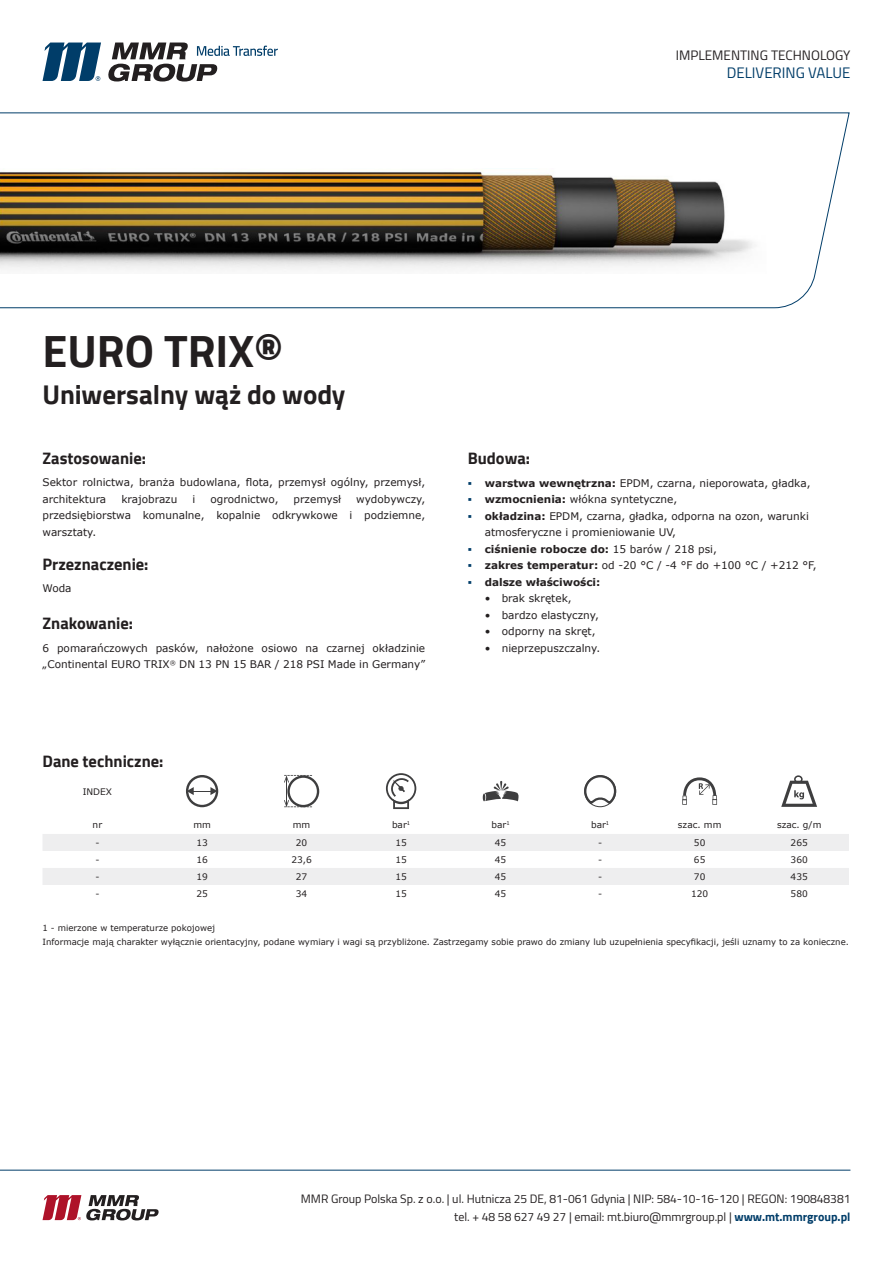
<style>
.page{position:relative;width:893px;height:1263px;background:#fff}
.page>*{position:absolute;margin:0;border:0;box-sizing:border-box;transform-origin:0 0}
.t1{font:700 45px "Cairo";color:#231f20}
.t2{font:700 27px "Cairo";color:#231f20}
.t3{font:700 16.5px "Cairo";color:#231f20}
.t4{font:15px "Cairo";color:#003d69}
.t5{font:13.5px "Cairo";color:#231f20}
.t6{font:12px "Cairo";color:#231f20}
.t7{font:10.5px/16.5px "Verdana";color:#231f20}
.t8{font:700 10.5px "Verdana";color:#231f20}
.t9{font:9px "Verdana";color:#231f20}
.t10{font:8.55px "Verdana";color:#231f20}
.s1{font-family:"Lato";color:#003d69}
.s2{font-weight:700}
.s3{font-family:"Lato";font-weight:400;color:#003d69}
.s4{font-weight:400}
.s5{font-weight:700;color:#003d69}
</style>
<div class="page">
<svg style="left:43px;top:43px;width:58px;height:38px"></svg>
<svg style="left:108px;top:43px;width:170px;height:38px"></svg>
<hr style="left:0;top:1170px;width:850px;height:1px;background:#003d69">
<svg style="left:0;top:112px;width:850px;height:196px"></svg>
<svg style="left:43px;top:1195px;width:116px;height:25px"></svg>
<svg style="left:43px;top:834px;width:806px;height:51px"></svg>
<svg style="left:186px;top:775px;width:32px;height:32px"></svg>
<svg style="left:284px;top:775px;width:35px;height:32px"></svg>
<svg style="left:386px;top:773px;width:30px;height:36px"></svg>
<svg style="left:483px;top:781px;width:36px;height:20px"></svg>
<div style="left:584px;top:775px;width:32px;height:32px;border:1px solid #3e3e3f;border-radius:50%"></div>
<svg style="left:584px;top:775px;width:33px;height:31px"></svg>
<svg style="left:682px;top:777px;width:35px;height:28px"></svg>
<svg style="left:781px;top:775px;width:36px;height:32px"></svg>
<p class="t5" style="left:676px;top:44px;width:176px">IMPLEMENTING TECHNOLOGY</p>
<p class="t4" style="left:727px;top:60px;width:125px">DELIVERING VALUE</p>
<p class="t1" style="left:43px;top:325px;width:242px">EURO TRIX®</p>
<p class="t2" style="left:43px;top:379px;width:304px">Uniwersalny wąż do wody</p>
<p class="t3" style="left:43px;top:449px;width:105px">Zastosowanie:</p>
<p class="t7" style="left:43px;top:474px;width:384px">Sektor rolnictwa, branża budowlana, flota, przemysł ogólny, przemysł, architektura</p>
<p class="t7" style="left:43px;top:491px;width:384px;text-align:justify;text-indent:314px">wydobywczy, przedsiębiorstwa komunalne, kopalnie odkrywkowe i podziemne, warsztaty.</p>
<p class="t7" style="left:121px;top:491px;width:58px">krajobrazu</p>
<p class="t7" style="left:193px;top:491px;width:4px">i</p>
<p class="t7" style="left:210px;top:491px;width:70px">ogrodnictwo,</p>
<p class="t7" style="left:294px;top:491px;width:49px">przemysł</p>
<p class="t3" style="left:43px;top:555px;width:108px">Przeznaczenie:</p>
<p class="t7" style="left:43px;top:580px;width:31px">Woda</p>
<p class="t3" style="left:43px;top:614px;width:92px">Znakowanie:</p>
<p class="t7" style="left:43px;top:639px;width:384px">6 pomarańczowych pasków, nałożone osiowo na czarnej okładzinie „Continental EURO TRIX<sup>®</sup> DN 13 PN 15 BAR / 218 PSI Made in Germany”</p>
<p class="t3" style="left:43px;top:752px;width:122px">Dane techniczne:</p>
<p class="t3" style="left:468px;top:449px;width:64px">Budowa:</p>
<p class="t7" style="left:468px;top:475px;width:344px"><span class="s1">▪</span> <span class="s2">warstwa wewnętrzna:</span> EPDM, czarna, nieporowata, gładka,</p>
<p class="t7" style="left:468px;top:491px;width:211px"><span class="s1">▪</span> <span class="s2">wzmocnienia:</span> włókna syntetyczne,</p>
<p class="t7" style="left:485px;top:508px;width:326px;text-indent:-17px"><span class="s1">▪</span> <span class="s2">okładzina:</span> EPDM, czarna, gładka, odporna na ozon, warunki atmosferyczne i promieniowanie UV,</p>
<p class="t8" style="left:468px;top:541px;width:251px"><span class="s3">▪</span> ciśnienie robocze do: <span class="s4">15 barów / 218 psi,</span></p>
<p class="t7" style="left:468px;top:557px;width:350px"><span class="s1">▪</span> <span class="s2">zakres temperatur:</span> od -20 °C / -4 °F do +100 °C / +212 °F,</p>
<p class="t8" style="left:468px;top:574px;width:134px"><span class="s3">▪</span> dalsze właściwości:</p>
<p class="t7" style="left:485px;top:590px;width:88px">• brak skrętek,</p>
<p class="t7" style="left:485px;top:607px;width:116px">• bardzo elastyczny,</p>
<p class="t7" style="left:485px;top:623px;width:112px">• odporny na skręt,</p>
<p class="t7" style="left:485px;top:640px;width:117px">• nieprzepuszczalny.</p>
<p class="t9" style="left:83px;top:785px;width:31px">INDEX</p>
<p class="t9" style="left:93px;top:818px;width:11px">nr</p>
<p class="t9" style="left:193px;top:818px;width:19px">mm</p>
<p class="t9" style="left:293px;top:818px;width:19px">mm</p>
<p class="t9" style="left:392px;top:818px;width:20px">bar<sup>1</sup></p>
<p class="t9" style="left:492px;top:818px;width:20px">bar<sup>1</sup></p>
<p class="t9" style="left:591px;top:818px;width:20px">bar<sup>1</sup></p>
<p class="t9" style="left:678px;top:818px;width:45px">szac. mm</p>
<p class="t9" style="left:777px;top:818px;width:46px">szac. g/m</p>
<p class="t9" style="left:95px;top:836px;width:6px">-</p>
<p class="t9" style="left:196px;top:836px;width:13px">13</p>
<p class="t9" style="left:296px;top:836px;width:13px">20</p>
<p class="t9" style="left:395px;top:836px;width:13px">15</p>
<p class="t9" style="left:495px;top:836px;width:13px">45</p>
<p class="t9" style="left:598px;top:836px;width:6px">-</p>
<p class="t9" style="left:694px;top:836px;width:13px">50</p>
<p class="t9" style="left:791px;top:836px;width:19px">265</p>
<p class="t9" style="left:95px;top:853px;width:6px">-</p>
<p class="t9" style="left:196px;top:853px;width:13px">16</p>
<p class="t9" style="left:291px;top:853px;width:22px">23,6</p>
<p class="t9" style="left:395px;top:853px;width:13px">15</p>
<p class="t9" style="left:495px;top:853px;width:13px">45</p>
<p class="t9" style="left:598px;top:853px;width:6px">-</p>
<p class="t9" style="left:694px;top:853px;width:13px">65</p>
<p class="t9" style="left:791px;top:853px;width:19px">360</p>
<p class="t9" style="left:95px;top:870px;width:6px">-</p>
<p class="t9" style="left:196px;top:870px;width:13px">19</p>
<p class="t9" style="left:296px;top:870px;width:13px">27</p>
<p class="t9" style="left:395px;top:870px;width:13px">15</p>
<p class="t9" style="left:495px;top:870px;width:13px">45</p>
<p class="t9" style="left:598px;top:870px;width:6px">-</p>
<p class="t9" style="left:694px;top:870px;width:13px">70</p>
<p class="t9" style="left:791px;top:870px;width:19px">435</p>
<p class="t9" style="left:95px;top:887px;width:6px">-</p>
<p class="t9" style="left:196px;top:887px;width:13px">25</p>
<p class="t9" style="left:296px;top:887px;width:13px">34</p>
<p class="t9" style="left:395px;top:887px;width:13px">15</p>
<p class="t9" style="left:495px;top:887px;width:13px">45</p>
<p class="t9" style="left:598px;top:887px;width:6px">-</p>
<p class="t9" style="left:691px;top:887px;width:19px">120</p>
<p class="t9" style="left:791px;top:887px;width:19px">580</p>
<p class="t10" style="left:43px;top:922px;width:174px">1 - mierzone w temperaturze pokojowej</p>
<p class="t10" style="left:43px;top:935px;width:808px">Informacje mają charakter wyłącznie orientacyjny, podane wymiary i wagi są przybliżone. Zastrzegamy sobie prawo do zmiany lub uzupełnienia specyfikacji, jeśli uznamy to za konieczne.</p>
<p class="t6" style="left:301px;top:1188px;width:551px">MMR Group Polska Sp. z o.o. | ul. Hutnicza 25 DE, 81-061 Gdynia | NIP: 584-10-16-120 | REGON: 190848381</p>
<p class="t6" style="left:454px;top:1206px;width:398px">tel. + 48 58 627 49 27 | email: mt.biuro@mmrgroup.pl | <span class="s5">www.mt.mmrgroup.pl</span></p>
</div>
